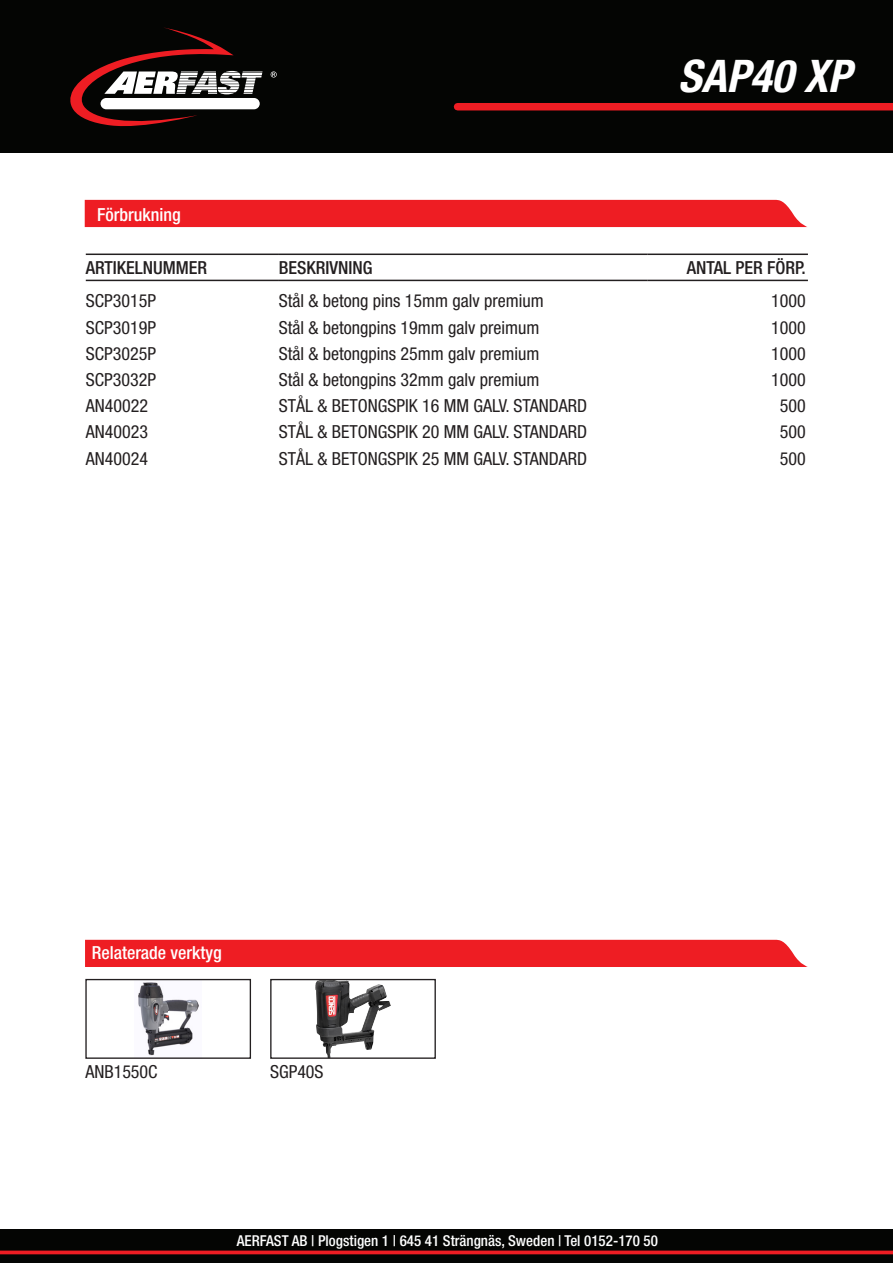
<style>
.page{position:relative;width:893px;height:1263px;background:#fff}
.page>*{position:absolute;margin:0;border:0;box-sizing:border-box;transform-origin:0 0}
.t1{font:italic 700 condensed 45px "Helvetica Neue";color:#fff}
.t2{font:condensed 18px "Helvetica Neue";color:#231f20}
.t3{font:500 condensed 18px "Helvetica Neue";color:#231f20}
.t4{font:500 condensed 18px "Helvetica Neue";color:#fff}
.t5{font:500 condensed 15px "Helvetica Neue";color:#fff}
</style>
<div class="page">
<div style="left:0;top:1229px;width:893px;height:34px;background:#040503"></div>
<div style="left:0;top:0;width:893px;height:153px;background:#040503"></div>
<svg style="left:70px;top:27px;width:193px;height:100px"></svg>
<div style="left:101px;top:98px;width:159px;height:11px;background:#fff;border-radius:6px"></div>
<svg style="left:271px;top:71px;width:6px;height:7px"></svg>
<div style="left:458px;top:103px;width:435px;height:7px;background:#ee1d23"></div>
<svg style="left:0;top:1250px;width:893px;height:4px;background:#cb191e"></svg>
<hr style="left:86px;top:254px;width:193px;height:1px;background:#231f20">
<hr style="left:279px;top:254px;width:368px;height:1px;background:#231f20">
<hr style="left:647px;top:254px;width:161px;height:1px;background:#231f20">
<hr style="left:86px;top:280px;width:193px;height:1px;background:#231f20">
<hr style="left:279px;top:280px;width:368px;height:1px;background:#231f20">
<hr style="left:647px;top:280px;width:161px;height:1px;background:#231f20">
<div style="left:85px;top:200px;width:722px;height:27px;background:#ee1d23"></div>
<div style="left:85px;top:940px;width:723px;height:27px;background:#ee1d23"></div>
<img style="left:138px;top:982px;width:61px;height:74px">
<div style="left:85px;top:979px;width:166px;height:80px;border:1px solid #231f20"></div>
<img style="left:315px;top:981px;width:76px;height:76px">
<div style="left:270px;top:979px;width:166px;height:80px;border:1px solid #231f20"></div>
<p class="t4" style="left:97px;top:204px;width:85px">Förbrukning</p>
<h1 class="t1" style="left:678px;top:49px;width:175px">SAP40 XP</h1>
<p class="t3" style="left:86px;top:257px;width:123px">ARTIKELNUMMER</p>
<p class="t3" style="left:279px;top:257px;width:95px">BESKRIVNING</p>
<p class="t3" style="left:687px;top:257px;width:120px">ANTAL PER FÖRP.</p>
<p class="t2" style="left:86px;top:291px;width:72px">SCP3015P</p>
<p class="t2" style="left:279px;top:291px;width:266px">Stål &amp; betong pins 15mm galv premium</p>
<p class="t2" style="left:771px;top:291px;width:36px">1000</p>
<p class="t2" style="left:86px;top:317px;width:72px">SCP3019P</p>
<p class="t2" style="left:279px;top:317px;width:262px">Stål &amp; betongpins 19mm galv preimum</p>
<p class="t2" style="left:771px;top:317px;width:36px">1000</p>
<p class="t2" style="left:86px;top:343px;width:72px">SCP3025P</p>
<p class="t2" style="left:279px;top:343px;width:262px">Stål &amp; betongpins 25mm galv premium</p>
<p class="t2" style="left:771px;top:343px;width:36px">1000</p>
<p class="t2" style="left:86px;top:369px;width:72px">SCP3032P</p>
<p class="t2" style="left:279px;top:369px;width:262px">Stål &amp; betongpins 32mm galv premium</p>
<p class="t2" style="left:771px;top:369px;width:36px">1000</p>
<p class="t2" style="left:86px;top:395px;width:64px">AN40022</p>
<p class="t2" style="left:279px;top:395px;width:310px">STÅL &amp; BETONGSPIK 16 MM GALV. STANDARD</p>
<p class="t2" style="left:780px;top:395px;width:27px">500</p>
<p class="t2" style="left:86px;top:422px;width:64px">AN40023</p>
<p class="t2" style="left:279px;top:422px;width:310px">STÅL &amp; BETONGSPIK 20 MM GALV. STANDARD</p>
<p class="t2" style="left:780px;top:422px;width:27px">500</p>
<p class="t2" style="left:86px;top:448px;width:64px">AN40024</p>
<p class="t2" style="left:279px;top:448px;width:310px">STÅL &amp; BETONGSPIK 25 MM GALV. STANDARD</p>
<p class="t2" style="left:780px;top:448px;width:27px">500</p>
<p class="t4" style="left:92px;top:942px;width:132px">Relaterade verktyg</p>
<p class="t2" style="left:85px;top:1061px;width:74px">ANB1550C</p>
<p class="t2" style="left:270px;top:1061px;width:55px">SGP40S</p>
<p class="t5" style="left:237px;top:1231px;width:423px">AERFAST AB | Plogstigen 1 | 645 41 Strängnäs, Sweden | Tel 0152-170 50</p>
</div>
